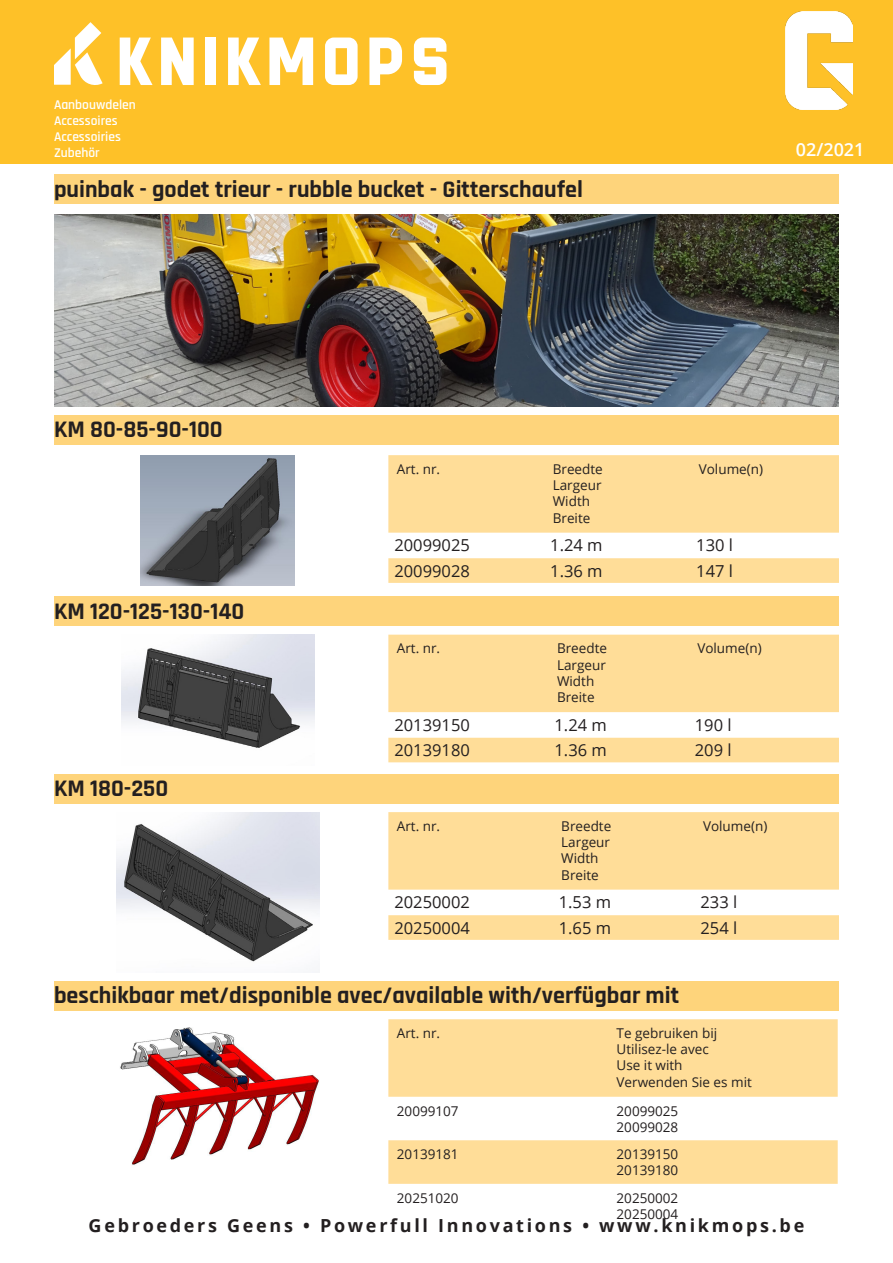
<style>
.page{position:relative;width:893px;height:1263px;background:#fff}
.page>*{position:absolute;margin:0;border:0;box-sizing:border-box;transform-origin:0 0}
.t1{font:700 24px "Rajdhani";color:#231f20}
.t2{font:700 18px "Open Sans";letter-spacing:.15em;color:#231f20}
.t3{font:600 18px "Open Sans";color:#fff}
.t4{font:16.5px "Open Sans";color:#231f20}
.t5{font:13.5px "Open Sans";color:#231f20}
.t6{font:600 13.5px "Rajdhani";color:#fff}
</style>
<div class="page">
<div style="left:0;top:0;width:893px;height:164px;background:#fec128"></div>
<svg style="left:120px;top:38px;width:33px;height:47px"></svg>
<svg style="left:161px;top:38px;width:33px;height:47px"></svg>
<div style="left:206px;top:38px;width:10px;height:47px;background:#fff"></div>
<svg style="left:228px;top:38px;width:33px;height:47px"></svg>
<svg style="left:269px;top:38px;width:44px;height:47px"></svg>
<svg style="left:325px;top:38px;width:33px;height:47px"></svg>
<svg style="left:369px;top:38px;width:33px;height:47px"></svg>
<svg style="left:414px;top:38px;width:32px;height:47px"></svg>
<svg style="left:54px;top:22px;width:49px;height:63px"></svg>
<img style="left:786px;top:12px;width:66px;height:97px">
<div style="left:54px;top:174px;width:785px;height:30px;background:#fed47b"></div>
<img style="left:54px;top:215px;width:785px;height:191px">
<svg style="left:388px;top:455px;width:451px;height:128px;fill:#ffdd98"></svg>
<div style="left:54px;top:415px;width:785px;height:29px;background:#fed47b"></div>
<div style="left:54px;top:596px;width:785px;height:30px;background:#fed47b"></div>
<svg style="left:388px;top:635px;width:451px;height:127px;fill:#ffdd98"></svg>
<div style="left:54px;top:774px;width:785px;height:29px;background:#fed47b"></div>
<svg style="left:388px;top:812px;width:451px;height:128px;fill:#ffdd98"></svg>
<img style="left:141px;top:455px;width:153px;height:131px">
<img style="left:121px;top:635px;width:193px;height:113px">
<img style="left:116px;top:812px;width:203px;height:150px">
<div style="left:54px;top:981px;width:785px;height:29px;background:#fed47b"></div>
<img style="left:120px;top:1027px;width:200px;height:138px">
<svg style="left:388px;top:1019px;width:450px;height:165px;fill:#ffdd98"></svg>
<p class="t6" style="left:54px;top:96px;width:83px">Aanbouwdelen</p>
<p class="t6" style="left:54px;top:113px;width:65px">Accessoires</p>
<p class="t6" style="left:54px;top:129px;width:68px">Accessoiries</p>
<p class="t6" style="left:54px;top:145px;width:47px">Zubehör</p>
<p class="t1" style="left:54px;top:174px;width:530px">puinbak - godet trieur - rubble bucket - Gitterschaufel</p>
<p class="t3" style="left:796px;top:137px;width:70px">02/2021</p>
<p class="t1" style="left:54px;top:415px;width:170px">KM 80-85-90-100</p>
<p class="t1" style="left:54px;top:596px;width:192px">KM 120-125-130-140</p>
<p class="t1" style="left:54px;top:774px;width:116px">KM 180-250</p>
<p class="t5" style="left:397px;top:460px;width:45px">Art. nr.</p>
<p class="t5" style="left:553px;top:460px;width:52px">Breedte</p>
<p class="t5" style="left:553px;top:476px;width:50px">Largeur</p>
<p class="t5" style="left:553px;top:492px;width:39px">Width</p>
<p class="t5" style="left:553px;top:508px;width:39px">Breite</p>
<p class="t5" style="left:699px;top:460px;width:66px">Volume(n)</p>
<p class="t4" style="left:394px;top:534px;width:77px">20099025</p>
<p class="t4" style="left:550px;top:534px;width:54px">1.24 m</p>
<p class="t4" style="left:696px;top:534px;width:38px">130 l</p>
<p class="t4" style="left:394px;top:560px;width:77px">20099028</p>
<p class="t4" style="left:550px;top:560px;width:54px">1.36 m</p>
<p class="t4" style="left:696px;top:560px;width:38px">147 l</p>
<p class="t5" style="left:397px;top:639px;width:45px">Art. nr.</p>
<p class="t5" style="left:557px;top:639px;width:52px">Breedte</p>
<p class="t5" style="left:557px;top:655px;width:50px">Largeur</p>
<p class="t5" style="left:557px;top:672px;width:39px">Width</p>
<p class="t5" style="left:557px;top:688px;width:39px">Breite</p>
<p class="t5" style="left:697px;top:639px;width:66px">Volume(n)</p>
<p class="t4" style="left:394px;top:713px;width:77px">20139150</p>
<p class="t4" style="left:555px;top:713px;width:54px">1.24 m</p>
<p class="t4" style="left:695px;top:713px;width:38px">190 l</p>
<p class="t4" style="left:394px;top:739px;width:77px">20139180</p>
<p class="t4" style="left:555px;top:739px;width:54px">1.36 m</p>
<p class="t4" style="left:695px;top:739px;width:38px">209 l</p>
<p class="t5" style="left:397px;top:817px;width:45px">Art. nr.</p>
<p class="t5" style="left:561px;top:817px;width:52px">Breedte</p>
<p class="t5" style="left:561px;top:833px;width:50px">Largeur</p>
<p class="t5" style="left:561px;top:849px;width:39px">Width</p>
<p class="t5" style="left:561px;top:865px;width:39px">Breite</p>
<p class="t5" style="left:703px;top:817px;width:66px">Volume(n)</p>
<p class="t4" style="left:394px;top:891px;width:77px">20250002</p>
<p class="t4" style="left:559px;top:891px;width:54px">1.53 m</p>
<p class="t4" style="left:700px;top:891px;width:38px">233 l</p>
<p class="t4" style="left:394px;top:916px;width:77px">20250004</p>
<p class="t4" style="left:559px;top:916px;width:54px">1.65 m</p>
<p class="t4" style="left:700px;top:916px;width:38px">254 l</p>
<p class="t1" style="left:54px;top:981px;width:627px">beschikbaar met/disponible avec/available with/verfügbar mit</p>
<p class="t5" style="left:397px;top:1024px;width:45px">Art. nr.</p>
<p class="t5" style="left:617px;top:1024px;width:102px">Te gebruiken bij</p>
<p class="t5" style="left:617px;top:1040px;width:94px">Utilisez-le avec</p>
<p class="t5" style="left:617px;top:1056px;width:68px">Use it with</p>
<p class="t5" style="left:617px;top:1072px;width:137px">Verwenden Sie es mit</p>
<p class="t5" style="left:397px;top:1101px;width:63px">20099107</p>
<p class="t5" style="left:617px;top:1101px;width:63px">20099025</p>
<p class="t5" style="left:617px;top:1117px;width:63px">20099028</p>
<p class="t5" style="left:397px;top:1145px;width:63px">20139181</p>
<p class="t5" style="left:617px;top:1145px;width:63px">20139150</p>
<p class="t5" style="left:617px;top:1161px;width:63px">20139180</p>
<p class="t5" style="left:397px;top:1188px;width:63px">20251020</p>
<p class="t5" style="left:617px;top:1188px;width:63px">20250002</p>
<p class="t5" style="left:617px;top:1205px;width:63px">20250004</p>
<p class="t2" style="left:89px;top:1212px;width:717px">Gebroeders Geens • Powerfull Innovations • www.knikmops.be</p>
</div>
